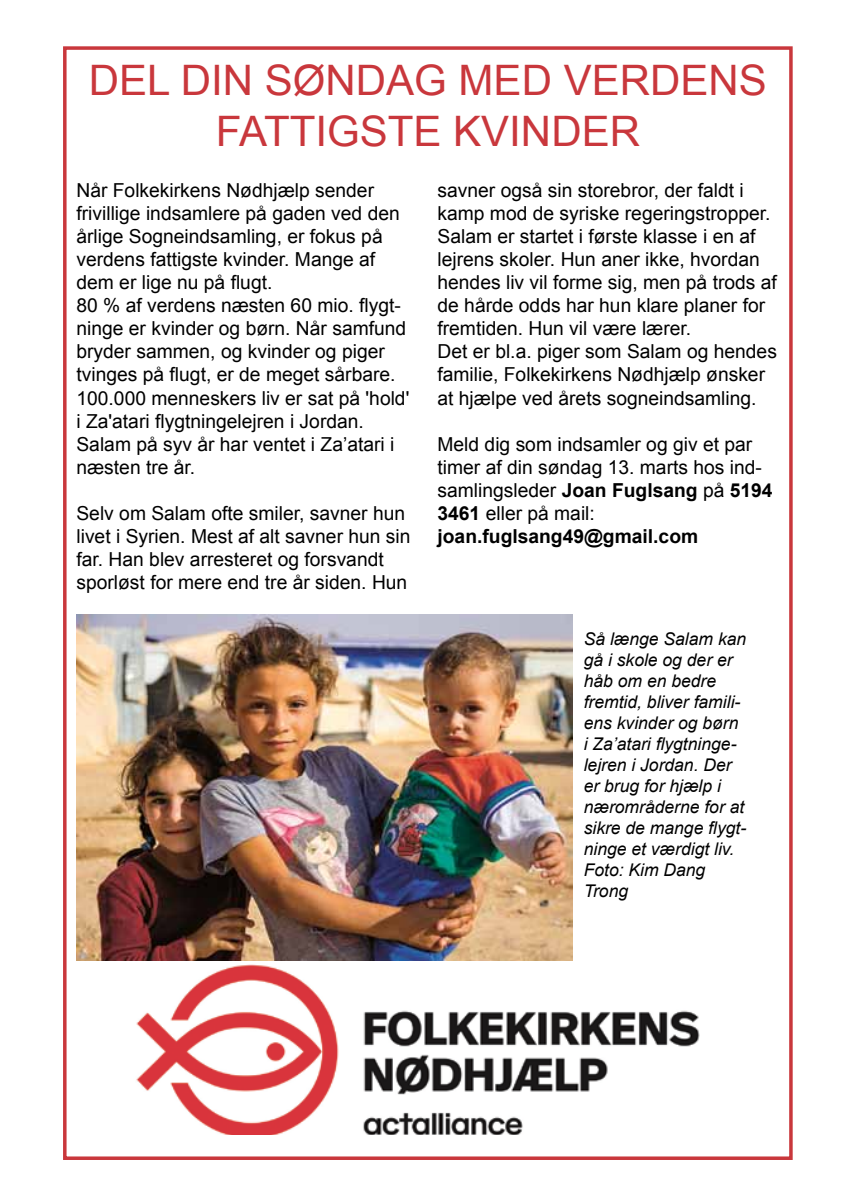
<style>
.page{position:relative;width:854px;height:1191px;background:#fff}
.page>*{position:absolute;margin:0;border:0;box-sizing:border-box;transform-origin:0 0}
.t1{font:42px "Arial";color:#c9373c}
.t2{font:19.25px/23.1px "Arial";color:#000}
.t3{font:italic 17.5px/21px "Arial";color:#000}
.s1{font-weight:700}
</style>
<div class="page">
<img style="left:76px;top:956px;width:624px;height:178px">
<div style="left:63px;top:46px;width:729px;height:1114px;border:4px solid #c9373c"></div>
<img style="left:76px;top:615px;width:496px;height:345px">
<h1 class="t1" style="left:89px;top:53px;width:267px">Del din søndag</h1>
<h1 class="t1" style="left:458px;top:53px;width:278px">med verdens</h1>
<h1 class="t1" style="left:216px;top:103px;width:25px">fatt</h1>
<h1 class="t1" style="left:315px;top:103px;width:41px">igst</h1>
<h1 class="t1" style="left:413px;top:103px;width:212px">e kvinder</h1>
<p class="t2" style="left:76px;top:178px;width:334px">Når Folkekirkens Nødhjælp sender frivillige indsamlere på gaden ved den årlige Sogneindsamling, er fokus på verdens fattigste kvinder. Mange af dem er lige nu på flugt.<br>80 % af verdens næsten 60 mio. flygt&shy;ninge er kvinder og børn. Når samfund bryder sammen, og kvinder og piger tvinges på flugt, er de meget sårbare.<br>100.000 menneskers liv er sat på 'hold' i Za'atari flygtningelejren i Jordan.<br>Salam på syv år har ventet i Za’atari i næsten tre år.</p>
<p class="t2" style="left:76px;top:502px;width:335px">Selv om Salam ofte smiler, savner hun livet i Syrien. Mest af alt savner hun sin far. Han blev arresteret og forsvandt sporløst for mere end tre år siden. Hun</p>
<p class="t2" style="left:437px;top:178px;width:341px">savner også sin storebror, der faldt i kamp mod de syriske regeringstropper.<br>Salam er startet i første klasse i en af lejrens skoler. Hun aner ikke, hvordan hendes liv vil forme sig, men på trods af de hårde odds har hun klare planer for fremtiden. Hun vil være lærer.<br>Det er bl.a. piger som Salam og hendes familie, Folkekirkens Nødhjælp ønsker at hjælpe ved årets sogneindsamling.</p>
<p class="t2" style="left:437px;top:432px;width:336px">Meld dig som indsamler og giv et par timer af din søndag 13. marts hos ind&shy;samlingsleder <span class="s1">Joan Fuglsang</span> på <span class="s1">5194<br>3461</span> eller på mail: <span class="s1">joan.fuglsang49@gmail.com</span></p>
<p class="t3" style="left:583px;top:628px;width:164px">Så længe Salam kan gå i skole og der er håb om en bedre fremtid, bliver famili&shy;ens kvinder og børn i Za’atari flygtninge&shy;lejren i Jordan. Der er brug for hjælp i nærområderne for at sikre de mange flygt&shy;ninge et værdigt liv.<br>Foto: Kim Dang<br>Trong</p>
</div>
